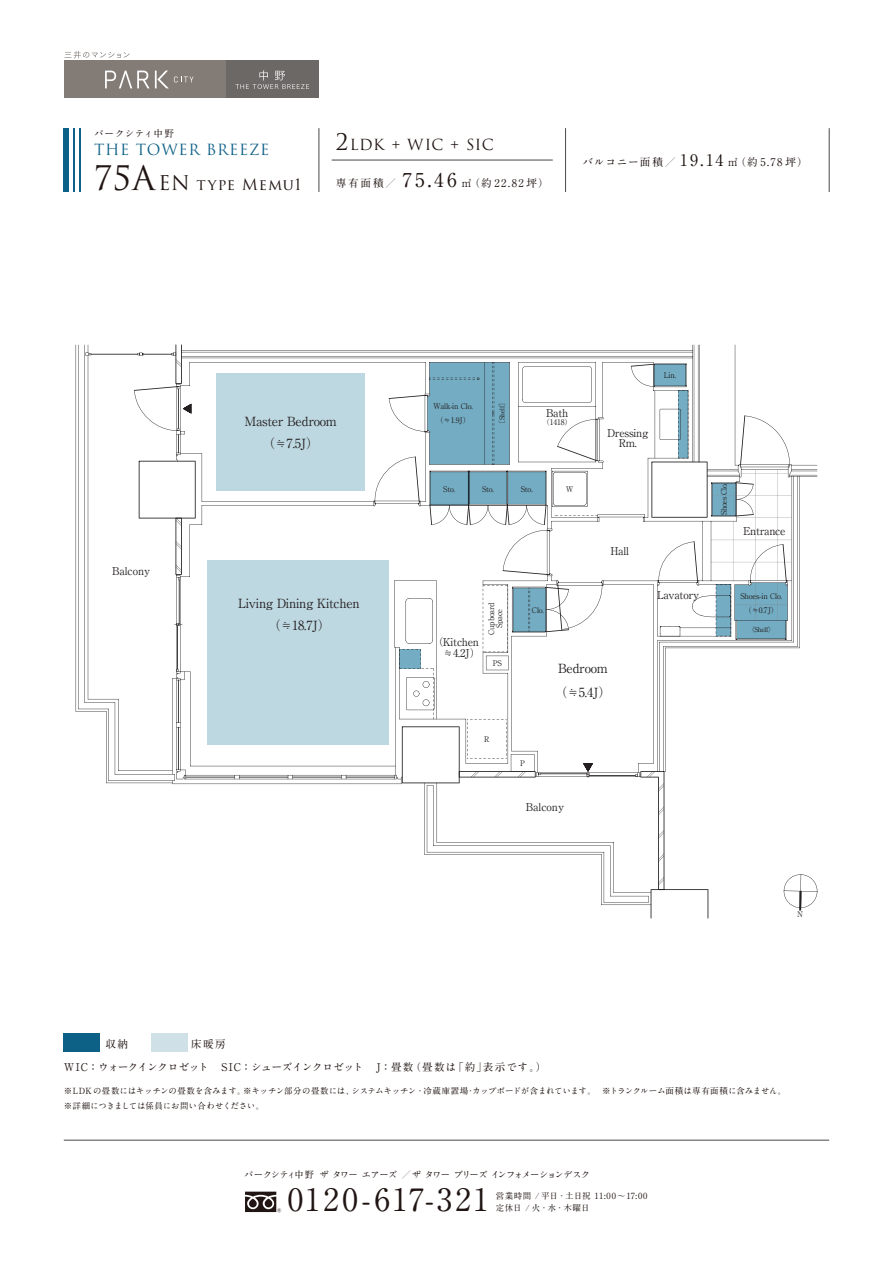
<style>
.page{position:relative;width:893px;height:1263px;background:#fff}
.page>*{position:absolute;margin:0;border:0;box-sizing:border-box;transform-origin:0 0}
.t1{font:700 30.9px "A1 Mincho Std";letter-spacing:.08em;color:#201512}
.t2{font:15.3px "Trajan Pro 3";letter-spacing:.07em;color:#201512}
.t3{font:15px "Trajan Pro 3";letter-spacing:.05em;color:#0e6186}
.t4{font:14.85px "Trajan Pro 3";letter-spacing:.02em;color:#201512}
.t5{font:12.6px/22px "Ryumin Pro Regular 90 msp RKSJ H";letter-spacing:-.025em;color:#231f20;text-align:center}
.t6{font:10.8px/10.6px "Ryumin Pro Regular 90 msp RKSJ H";letter-spacing:-.025em;color:#231f20}
.t7{font:10.8px "Ryumin Pro Regular 90 msp RKSJ H";color:#231f20}
.t8{font:700 10.65px/22.5px "A1 Mincho Std";letter-spacing:-.01em;color:#201512}
.t9{font:700 10.65px "A1 Mincho Std";letter-spacing:.1em;color:#201512}
.t10{font:700 10.65px "A1 Mincho Std";letter-spacing:.155em;color:#201512}
.t11{font:700 10.65px "A1 Mincho Std";letter-spacing:.065em;color:#201512}
.t12{font:700 9.6px "A1 Mincho Std";letter-spacing:.065em;color:#201512}
.t13{font:700 9.3px "A1 Mincho Std";letter-spacing:-.085em;color:#201512}
.t14{font:700 8.55px/14.4px "A1 Mincho Std";letter-spacing:-.005em;color:#201512}
.t15{font:700 8.55px/12px "A1 Mincho Std";letter-spacing:.045em;color:#201512}
.t16{font:7.65px/7.8px "Ryumin Pro Regular 90 msp RKSJ H";letter-spacing:-.02em;color:#231f20;text-align:center}
.t17{font:7.65px "Ryumin Pro Regular 90 msp RKSJ H";letter-spacing:-.05em;color:#231f20}
.t18{font:6.75px "Ryumin Pro Regular 90 msp RKSJ H";letter-spacing:-.025em;color:#231f20}
.s1{color:#106189}
.s2{font-size:33px}
.s3{font-size:19.8px}
.s4{font-size:22.35px}
.s5{font-size:19.2px}
.s6{font-size:15.9px}
</style>
<div class="page">
<hr style="left:64px;top:1140px;width:765px;height:1px;background:#4c4948">
<hr style="left:332px;top:160px;width:221px;height:1px;background:#4b4848">
<div style="left:64px;top:128px;width:5px;height:64px;background:#0e6186"></div>
<hr style="left:73px;top:128px;width:2px;height:64px;background:#0e6186">
<hr style="left:79px;top:128px;width:2px;height:64px;background:#0e6186">
<hr style="left:319px;top:128px;width:1px;height:64px;background:#4b4848">
<hr style="left:565px;top:128px;width:1px;height:64px;background:#4b4848">
<hr style="left:829px;top:128px;width:1px;height:64px;background:#4b4848">
<div style="left:226px;top:61px;width:93px;height:37px;background:#6c6865"></div>
<div style="left:64px;top:61px;width:162px;height:37px;background:#827b76"></div>
<svg style="left:65px;top:51px;width:65px;height:7px"></svg>
<svg style="left:105px;top:71px;width:89px;height:17px"></svg>
<svg style="left:235px;top:70px;width:74px;height:19px"></svg>
<svg style="left:245px;top:1191px;width:36px;height:21px"></svg>
<div style="left:64px;top:1034px;width:36px;height:18px;background:#0e6186"></div>
<div style="left:151px;top:1034px;width:36px;height:18px;background:#cfe0e7"></div>
<svg style="left:76px;top:345px;width:741px;height:573px"></svg>
<p class="t12" style="left:94px;top:125px;width:81px">パークシティ中野</p>
<h3 class="t3" style="left:94px;top:139px;width:177px">THE TOWER <span class="s1">BREEZE</span></h3>
<h2 class="t2" style="left:94px;top:174px;width:208px"><span class="s2">75A</span><span class="s3">EN</span> type Memu1</h2>
<h3 class="t4" style="left:336px;top:134px;width:159px"><span class="s4">2</span>LDK + WIC + SIC</h3>
<p class="t10" style="left:336px;top:175px;width:214px">専有面積／ <span class="s5">75.46</span> ㎡（約22.82 坪）</p>
<p class="t9" style="left:583px;top:153px;width:227px">バルコニー面積／ <span class="s6">19.14</span> ㎡（約5.78 坪）</p>
<h3 class="t5" style="left:245px;top:409px;width:94px">Master Bedroom（≒7.5J）</h3>
<p class="t16" style="left:433px;top:402px;width:41px">Walk-in Clo.</p>
<p class="t16" style="left:436px;top:416px;width:36px">（≒1.9J）</p>
<p class="t18" style="left:496px;top:427px;width:29px;rotate:-90deg">［Shelf］</p>
<p class="t6" style="left:546px;top:407px;width:24px">Bath</p>
<p class="t16" style="left:542px;top:417px;width:31px">（1418）</p>
<p class="t16" style="left:664px;top:371px;width:14px">Lin.</p>
<p class="t6" style="left:607px;top:426px;width:42px;text-align:center">Dressing<br>Rm.</p>
<p class="t7" style="left:112px;top:562px;width:40px">Balcony</p>
<h3 class="t5" style="left:238px;top:592px;width:123px">Living Dining Kitchen（≒18.7J）</h3>
<p class="t16" style="left:443px;top:485px;width:14px">Sto.</p>
<p class="t16" style="left:482px;top:485px;width:14px">Sto.</p>
<p class="t16" style="left:521px;top:485px;width:14px">Sto.</p>
<p class="t17" style="left:718px;top:515px;width:34px;rotate:-90deg">Shoes Clo.</p>
<p class="t16" style="left:566px;top:484px;width:9px">W</p>
<p class="t6" style="left:610px;top:545px;width:20px">Hall</p>
<p class="t6" style="left:743px;top:525px;width:44px">Entrance</p>
<p class="t6" style="left:433px;top:636px;width:49px">（Kitchen　≒4.2J）</p>
<p class="t16" style="left:487px;top:635px;width:34px;rotate:-90deg">Cupboard<br>Space</p>
<p class="t16" style="left:493px;top:659px;width:11px">PS</p>
<p class="t16" style="left:532px;top:605px;width:14px">Clo.</p>
<h3 class="t5" style="left:555px;top:655px;width:58px;line-height:23.7px;text-align:left">Bedroom（≒5.4J）</h3>
<p class="t6" style="left:657px;top:589px;width:44px">Lavatory</p>
<p class="t16" style="left:740px;top:591px;width:43px">Shoes-in Clo.</p>
<p class="t18" style="left:748px;top:624px;width:28px">〈Shelf〉</p>
<p class="t16" style="left:744px;top:605px;width:36px">（≒0.7J）</p>
<p class="t16" style="left:484px;top:735px;width:7px">R</p>
<p class="t16" style="left:520px;top:759px;width:6px">P</p>
<p class="t7" style="left:526px;top:798px;width:40px">Balcony</p>
<p class="t8" style="left:64px;top:1032px;width:484px;text-indent:128px">床暖房<br>WIC：ウォークインクロゼット　SIC：シューズインクロゼット　J：畳数（畳数は「約」表示です。）</p>
<p class="t14" style="left:64px;top:1083px;width:724px">※LDKの畳数にはキッチンの畳数を含みます。※キッチン部分の畳数には、システムキッチン・冷蔵庫置場･カップボードが含まれています。 ※トランクルーム面積は専有面積に含みません。※詳細につきましては係員にお問い合わせください。</p>
<p class="t11" style="left:105px;top:1036px;width:36px">収納　</p>
<p class="t13" style="left:244px;top:1167px;width:347px">パークシティ中野ザ タワー エアーズ ／ザ タワー ブリーズ インフォメーションデスク</p>
<h1 class="t1" style="left:288px;top:1175px;width:202px">0120-617-321</h1>
<p class="t15" style="left:496px;top:1189px;width:153px">営業時間 / 平日・土日祝 11:00～17:00定休日 / 火・水・木曜日</p>
</div>
